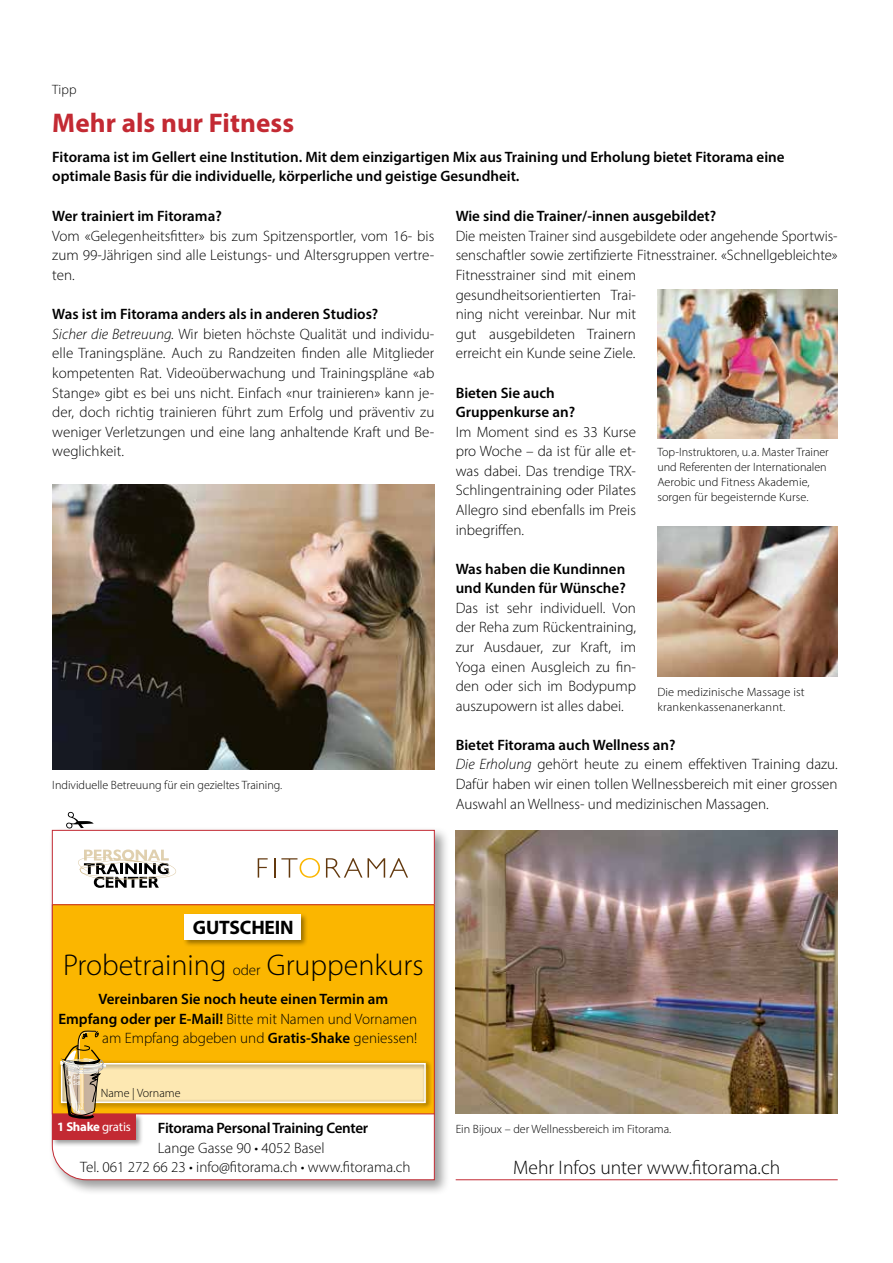
<style>
.page{position:relative;width:893px;height:1263px;background:#fff}
.page>*{position:absolute;margin:0;border:0;box-sizing:border-box;transform-origin:0 0}
.t1{font:300 30.15px "Myriad Pro";color:#000}
.t2{font:700 27.15px "Myriad Pro";letter-spacing:.005em;color:#c32a33}
.t3{font:300 19.5px "Myriad Pro";color:#000}
.t4{font:700 19.5px "Myriad Pro";letter-spacing:-.01em;color:#000}
.t5{font:300 15px/19.5px "Myriad Pro";color:#000;text-align:justify}
.t6{font:600 15px/19.5px "Myriad Pro";color:#000}
.t7{font:600 15px "Myriad Pro";letter-spacing:-.02em;color:#000}
.t8{font:300 13.5px "Myriad Pro";color:#000}
.t9{font:700 12.75px "Myriad Pro";letter-spacing:-.02em;color:#fff}
.t10{font:300 12px/15px "Myriad Pro";color:#000}
.t11{font:5.85px/5.8px "Gill Sans";color:#fff}
.s1{font-weight:600}
.s2{font-style:italic}
.s3{font-size:15px}
.s4{font-weight:400}
</style>
<div class="page">
<div style="left:49px;top:827px;width:401px;height:369px;background:#000;opacity:.4"></div>
<svg style="left:52px;top:830px;width:383px;height:350px"></svg>
<div style="left:52px;top:905px;width:382px;height:209px;background:#fbb600"></div>
<div style="left:52px;top:904px;width:383px;height:210px;border:1px solid #c32a33"></div>
<svg style="left:66px;top:812px;width:28px;height:16px"></svg>
<svg style="left:258px;top:858px;width:10px;height:19px"></svg>
<svg style="left:274px;top:858px;width:1px;height:19px"></svg>
<svg style="left:281px;top:858px;width:39px;height:20px"></svg>
<svg style="left:326px;top:858px;width:36px;height:19px"></svg>
<svg style="left:368px;top:858px;width:40px;height:19px"></svg>
<svg style="left:78px;top:849px;width:98px;height:39px"></svg>
<img style="left:456px;top:830px;width:382px;height:284px">
<img style="left:52px;top:484px;width:382px;height:285px">
<div style="left:58px;top:1060px;width:374px;height:49px;background:#000;opacity:.75"></div>
<div style="left:61px;top:1063px;width:365px;height:40px;border:2px solid #fff"></div>
<img style="left:657px;top:527px;width:181px;height:149px">
<img style="left:657px;top:289px;width:181px;height:149px">
<hr style="left:456px;top:1179px;width:382px;height:1px;background:#c32a33">
<div style="left:51px;top:1112px;width:92px;height:35px;background:#000;opacity:.4"></div>
<div style="left:52px;top:1114px;width:84px;height:25px;background:#c32a33"></div>
<svg style="left:60px;top:1031px;width:46px;height:88px"></svg>
<div style="left:183px;top:913px;width:126px;height:35px;background:#000;opacity:.4"></div>
<div style="left:185px;top:914px;width:116px;height:26px;background:#fff"></div>
<p class="t8" style="left:52px;top:82px;width:26px">Tipp</p>
<h2 class="t2" style="left:52px;top:105px;width:243px">Mehr als nur Fitness</h2>
<p class="t6" style="left:52px;top:146px;width:734px">Fitorama ist im Gellert eine Institution. Mit dem einzigartigen Mix aus Training und Erholung bietet Fitorama eine optimale Basis für die individuelle, körperliche und geistige Gesundheit.</p>
<p class="t6" style="left:52px;top:206px;width:171px">Wer trainiert im Fitorama?</p>
<p class="t5" style="left:52px;top:226px;width:383px">Vom «Gelegenheitsfitter» bis zum Spitzensportler, vom 16- bis zum 99-Jährigen sind alle Leistungs- und Altersgruppen vertre&shy;ten.</p>
<p class="t5" style="left:52px;top:304px;width:384px;text-align:left"><span class="s1">Was ist im Fitorama anders als in anderen Studios?<br></span><span class="s2">Sicher die Betreuung.</span> Wir bieten höchste Qualität und individu&shy;elle Traningspläne. Auch zu Randzeiten finden alle Mitglieder kompetenten Rat. Videoüberwachung und Trainingspläne «ab Stange» gibt es bei uns nicht. Einfach «nur trainieren» kann je&shy;der, doch richtig trainieren führt zum Erfolg und präventiv zu weniger Verletzungen und eine lang anhaltende Kraft und Be&shy;weglichkeit.</p>
<p class="t10" style="left:52px;top:777px;width:232px">Individuelle Betreuung für ein gezieltes Training.</p>
<p class="t6" style="left:456px;top:206px;width:262px">Wie sind die Trainer/-innen ausgebildet?</p>
<p class="t5" style="left:456px;top:226px;width:384px;text-align:left">Die meisten Trainer sind ausgebildete oder angehende Sportwis&shy;senschaftler sowie zertifizierte Fitnesstrainer. «Schnellgebleichte» Fitnesstrainer sind mit einem<br>gesundheitsorientierten Trai-<br>ning nicht vereinbar. Nur mit<br>gut ausgebildeten Trainern<br>erreicht ein Kunde seine Ziele.</p>
<p class="t6" style="left:456px;top:382px;width:121px">Bieten Sie auch<br>Gruppenkurse an?</p>
<p class="t5" style="left:456px;top:422px;width:182px">Im Moment sind es 33 Kurse pro Woche – da ist für alle et&shy;was dabei. Das trendige TRX-Schlingentraining oder Pilates Allegro sind ebenfalls im Preis inbegriffen.</p>
<p class="t6" style="left:456px;top:558px;width:172px">Was haben die Kundinnen und Kunden für Wünsche?</p>
<p class="t5" style="left:456px;top:598px;width:182px">Das ist sehr individuell. Von der Reha zum Rückentraining, zur Ausdauer, zur Kraft, im Yoga einen Ausgleich zu fin&shy;den oder sich im Bodypump auszupowern ist alles dabei.</p>
<p class="t5" style="left:456px;top:735px;width:384px;text-align:left"><span class="s1">Bietet Fitorama auch Wellness an?<br></span><span class="s2">Die Erholung</span> gehört heute zu einem effektiven Training dazu.<br>Dafür haben wir einen tollen Wellnessbereich mit einer grossen Auswahl an Wellness- und medizinischen Massagen.</p>
<p class="t10" style="left:657px;top:444px;width:173px">Top-Instruktoren, u.a. Master Trainer und Referenten der Internationalen Aerobic und Fitness Akademie, sorgen für begeisternde Kurse.</p>
<p class="t10" style="left:657px;top:684px;width:149px">Die medizinische Massage ist krankenkassenanerkannt.</p>
<h3 class="t4" style="left:193px;top:915px;width:102px">GUTSCHEIN</h3>
<h1 class="t1" style="left:63px;top:947px;width:362px">Probetraining <span class="s3">oder</span> Gruppenkurs</h1>
<p class="t6" style="left:98px;top:989px;width:291px">Vereinbaren Sie noch heute einen Termin am</p>
<p class="t5" style="left:58px;top:1009px;width:360px"><span class="s1">Empfang oder per E-Mail!</span> Bitte mit Namen und Vornamen</p>
<p class="t5" style="left:102px;top:1028px;width:317px">am Empfang abgeben und <span class="s1">Gratis-Shake</span> geniessen!</p>
<p class="t11" style="left:73px;top:1074px;width:9px">3dl<br>5dl</p>
<p class="t10" style="left:101px;top:1086px;width:81px">Name | Vorname</p>
<p class="t9" style="left:57px;top:1118px;width:75px">1 Shake <span class="s4">gratis</span></p>
<p class="t7" style="left:158px;top:1118px;width:212px">Fitorama Personal Training Center</p>
<p class="t5" style="left:80px;top:1138px;width:332px;text-align:center">Lange Gasse 90 • 4052 Basel<br>Tel. 061 272 66 23 • info@fitorama.ch • www.fitorama.ch</p>
<p class="t10" style="left:456px;top:1121px;width:217px">Ein Bijoux – der Wellnessbereich im Fitorama.</p>
<h3 class="t3" style="left:513px;top:1155px;width:269px">Mehr Infos unter www.fitorama.ch</h3>
</div>
